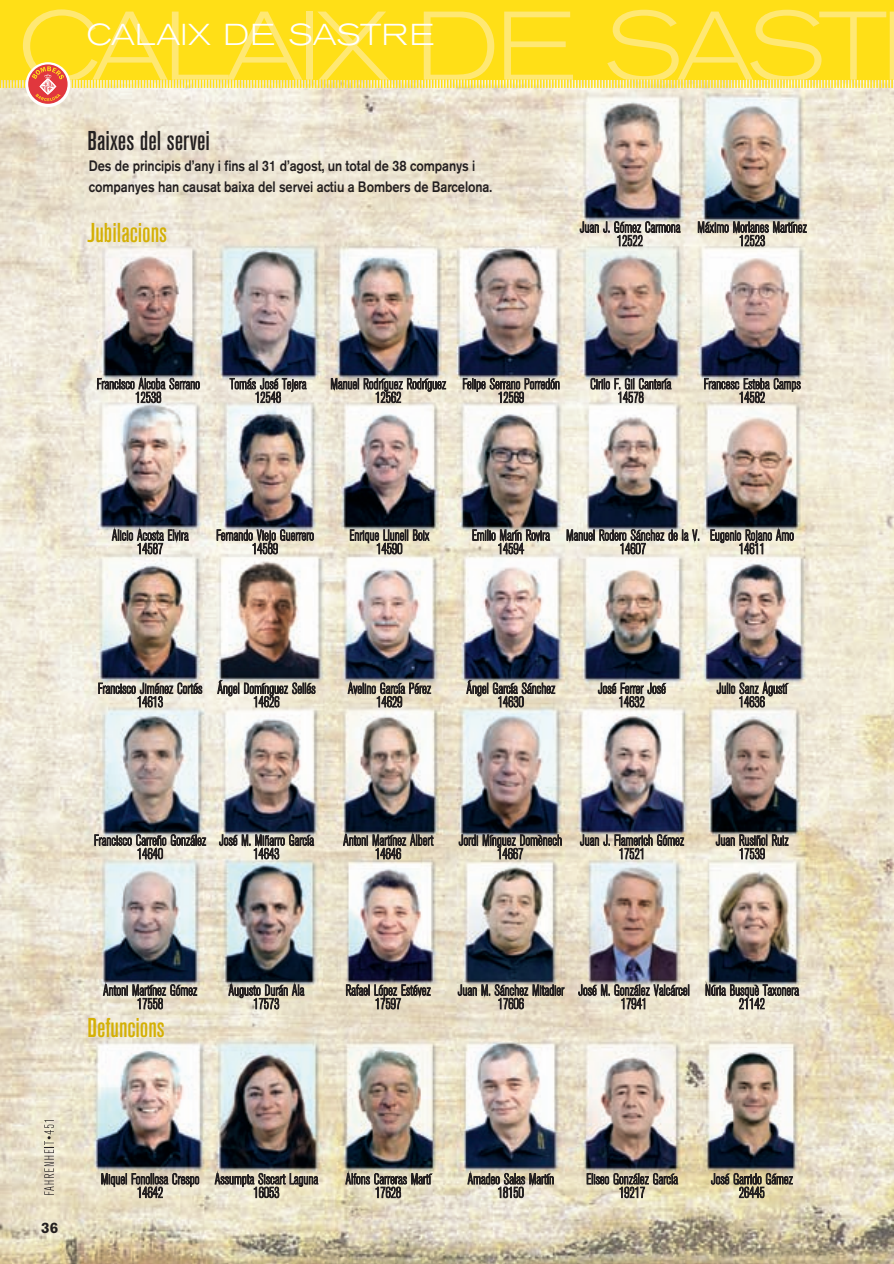
<style>
.page{position:relative;width:894px;height:1264px;background:#fff}
.page>*{position:absolute;margin:0;border:0;box-sizing:border-box;transform-origin:0 0}
.t1{font:300 expanded 30px "Akzidenz Grotesk BE";letter-spacing:.015em;color:#fff}
.t2{font:500 condensed 27px "Akzidenz Grotesk BE";color:#d4b005}
.t3{font:500 condensed 27px "Akzidenz Grotesk BE";color:#231f20}
.t4{font:300 condensed 15px/13.5px "Akzidenz Grotesk BE";color:#231f20;text-align:center}
.t5{font:500 15px/21px "Akzidenz Grotesk BE";letter-spacing:-.005em;color:#231f20;scale:.85 1}
.t6{font:700 15px "Akzidenz Grotesk BE";color:#231f20}
</style>
<div class="page">
<img style="left:0;top:101px;width:893px;height:1162px">
<div style="left:0;top:0;width:893px;height:80px;background:#ffdf17"></div>
<div style="left:26px;top:62px;width:44px;height:45px;background:#fff;border-radius:50%"></div>
<svg style="left:28px;top:64px;width:40px;height:40px"></svg>
<svg style="left:0;top:9px;width:893px;height:92px"></svg>
<svg style="left:44px;top:1120px;width:10px;height:74px"></svg>
<p class="t1" style="left:87px;top:23px;width:349px">CALAIX DE SASTRE</p>
<p class="t3" style="left:87px;top:131px;width:124px">Baixes del servei</p>
<p class="t5" style="left:89px;top:157px;width:476px">Des de principis d’any i fins al 31 d’agost, un total de 38 companys i companyes han causat baixa del servei actiu a Bombers de Barcelona.</p>
<p class="t2" style="left:87px;top:223px;width:81px">Jubilacions</p>
<p class="t4" style="left:579px;top:221px;width:102px">Juan J. Gómez Carmona<br>12522</p>
<p class="t4" style="left:697px;top:221px;width:111px">Máximo Morlanes Martínez<br>12523</p>
<p class="t4" style="left:97px;top:378px;width:105px">Francisco Alcoba Serrano<br>12538</p>
<p class="t4" style="left:230px;top:378px;width:78px">Tomás José Tejera<br>12548</p>
<p class="t4" style="left:330px;top:378px;width:117px">Manuel Rodríguez Rodríguez<br>12562</p>
<p class="t4" style="left:462px;top:378px;width:99px">Felipe Serrano Porredón<br>12569</p>
<p class="t4" style="left:590px;top:378px;width:82px">Cirilo F. Gil Cantería<br>14578</p>
<p class="t4" style="left:703px;top:378px;width:99px">Francesc Esteba Camps<br>14582</p>
<p class="t4" style="left:112px;top:529px;width:78px">Alicio Acosta Elvira<br>14587</p>
<p class="t4" style="left:216px;top:529px;width:99px">Fernando Viejo Guerrero<br>14589</p>
<p class="t4" style="left:349px;top:529px;width:82px">Enrique Llunell Boix<br>14590</p>
<p class="t4" style="left:471px;top:529px;width:79px">Emilio Marín Rovira<br>14594</p>
<p class="t4" style="left:566px;top:529px;width:135px">Manuel Rodero Sánchez de la V.<br>14607</p>
<p class="t4" style="left:709px;top:529px;width:85px">Eugenio Rojano Amo<br>14611</p>
<p class="t4" style="left:98px;top:682px;width:106px">Francisco Jiménez Cortés<br>14613</p>
<p class="t4" style="left:217px;top:682px;width:100px">Ángel Domínguez Sellés<br>14626</p>
<p class="t4" style="left:348px;top:682px;width:85px">Avelino García Pérez<br>14629</p>
<p class="t4" style="left:466px;top:682px;width:90px">Ángel García Sánchez<br>14630</p>
<p class="t4" style="left:597px;top:682px;width:70px">José Ferrer José<br>14632</p>
<p class="t4" style="left:716px;top:682px;width:72px">Julio Sanz Agustí<br>14636</p>
<p class="t4" style="left:94px;top:834px;width:114px">Francisco Carreño González<br>14640</p>
<p class="t4" style="left:219px;top:834px;width:97px">José M. Miñarro García<br>14643</p>
<p class="t4" style="left:343px;top:834px;width:92px">Antoni Martínez Albert<br>14646</p>
<p class="t4" style="left:458px;top:834px;width:105px">Jordi Mínguez Domènech<br>14667</p>
<p class="t4" style="left:579px;top:834px;width:106px">Juan J. Flamerich Gómez<br>17521</p>
<p class="t4" style="left:715px;top:834px;width:75px">Juan Rusiñol Ruiz<br>17539</p>
<p class="t4" style="left:103px;top:984px;width:96px">Antoni Martínez Gómez<br>17558</p>
<p class="t4" style="left:228px;top:984px;width:77px">Augusto Durán Ala<br>17573</p>
<p class="t4" style="left:345px;top:984px;width:87px">Rafael López Estévez<br>17597</p>
<p class="t4" style="left:457px;top:984px;width:108px">Juan M. Sánchez Mitadier<br>17606</p>
<p class="t4" style="left:578px;top:984px;width:113px">José M. González Valcárcel<br>17941</p>
<p class="t4" style="left:704px;top:984px;width:95px">Núria Busquè Taxonera<br>21142</p>
<p class="t2" style="left:87px;top:1018px;width:79px">Defuncions</p>
<p class="t6" style="left:41px;top:1222px;width:18px">36</p>
<p class="t4" style="left:101px;top:1173px;width:100px">Miquel Fonollosa Crespo<br>14642</p>
<p class="t4" style="left:215px;top:1173px;width:105px">Assumpta Siscart Laguna<br>16053</p>
<p class="t4" style="left:345px;top:1173px;width:87px">Alfons Carreras Martí<br>17628</p>
<p class="t4" style="left:467px;top:1173px;width:88px">Amadeo Salas Martín<br>18150</p>
<p class="t4" style="left:586px;top:1173px;width:93px">Eliseo González García<br>19217</p>
<p class="t4" style="left:710px;top:1173px;width:84px">José Garrido Gámez<br>26445</p>
</div>
